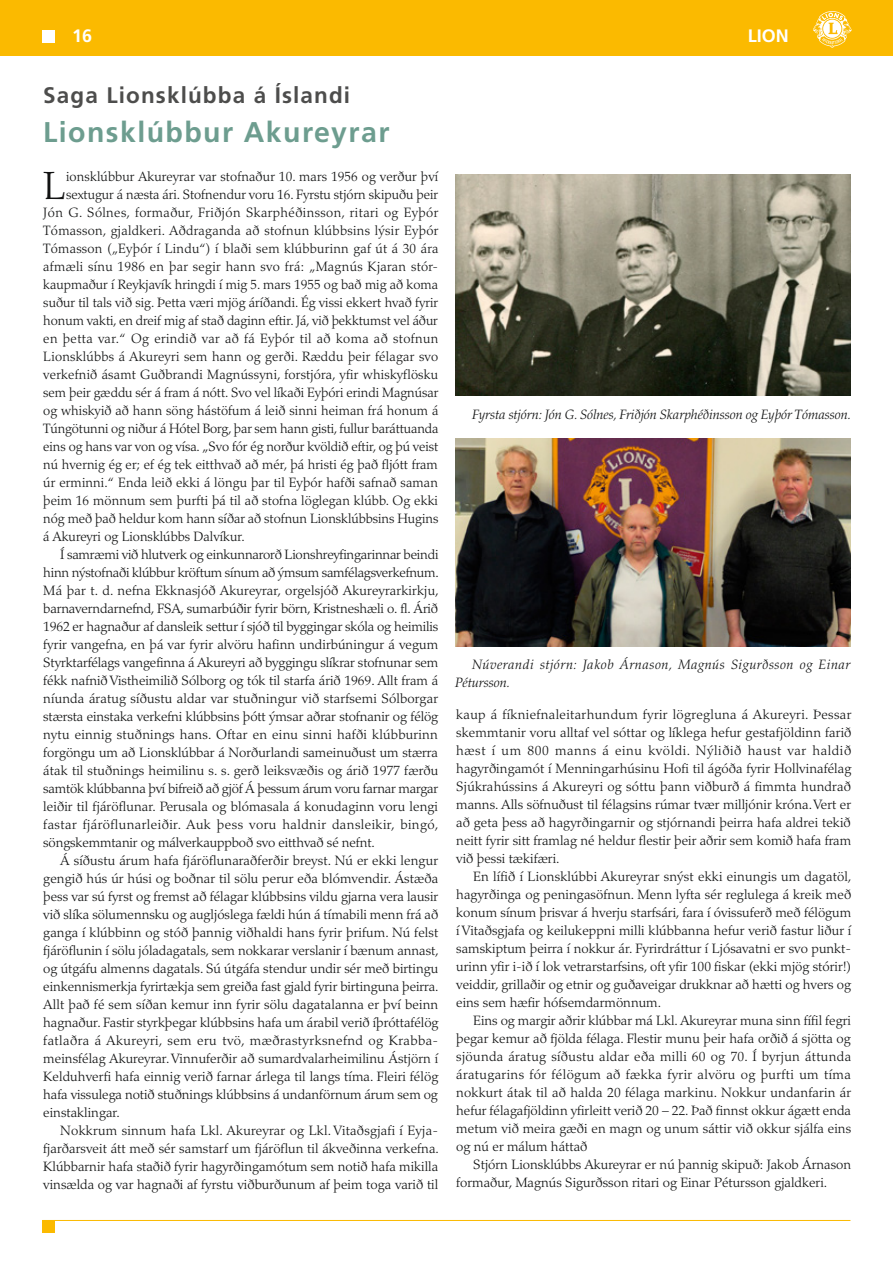
<style>
.page{position:relative;width:893px;height:1263px;background:#fff}
.page>*{position:absolute;margin:0;border:0;box-sizing:border-box;transform-origin:0 0}
.t1{font:300 39.15px "Palatino";color:#111212}
.t2{font:700 28.5px "Frutiger";letter-spacing:.05em;color:#6d9d8f}
.t3{font:700 22.5px "Frutiger";letter-spacing:.05em;color:#4d4d4c}
.t4{font:700 18px "Frutiger";color:#fff}
.t5{font:300 13.5px/18px "Palatino";color:#111212;text-align:justify}
.t6{font:300 13.5px "Palatino";letter-spacing:.03em;color:#111212}
.t7{font:300 13.5px "Palatino";letter-spacing:.02em;color:#111212}
.t8{font:italic 300 13.5px "Palatino";color:#111212}
.t9{font:italic 300 13.5px/18px "Palatino";letter-spacing:.04em;color:#111212}
.t10{font:300 13.5px "Palatino";letter-spacing:-.02em;color:#111212}
.t11{font:300 13.5px "Palatino";letter-spacing:.025em;color:#111212}
</style>
<div class="page">
<div style="left:0;top:0;width:893px;height:55px;background:#fbba00"></div>
<hr style="left:43px;top:1220px;width:807px;height:1px;background:#fbba00">
<div style="left:43px;top:1220px;width:12px;height:13px;background:#fbba00"></div>
<div style="left:43px;top:30px;width:12px;height:13px;background:#fff"></div>
<svg style="left:813px;top:11px;width:39px;height:37px"></svg>
<img style="left:455px;top:174px;width:395px;height:221px">
<img style="left:455px;top:438px;width:395px;height:208px">
<h3 class="t4" style="left:72px;top:26px;width:22px">16</h3>
<h3 class="t4" style="left:748px;top:26px;width:43px">LION</h3>
<h3 class="t3" style="left:43px;top:82px;width:308px">Saga Lionsklúbba á Íslandi</h3>
<h2 class="t2" style="left:43px;top:115px;width:348px">Lionsklúbbur Akureyrar</h2>
<h1 class="t1" style="left:43px;top:163px;width:24px">L</h1>
<p class="t5" style="left:66px;top:167px;width:374px">ionsklúbbur Akureyrar var stofnaður 10. mars 1956 og verður því</p>
<p class="t5" style="left:66px;top:185px;width:374px">sextugur á næsta ári. Stofnendur voru 16. Fyrstu stjórn skipuðu þeir</p>
<p class="t6" style="left:43px;top:204px;width:397px">Jón G. Sólnes, formaður, Friðjón Skarphéðinsson, ritari og Eyþór</p>
<p class="t7" style="left:43px;top:222px;width:397px">Tómasson, gjaldkeri. Aðdraganda að stofnun klúbbsins lýsir Eyþór</p>
<p class="t7" style="left:43px;top:240px;width:397px">Tómasson („Eyþór í Lindu“) í blaði sem klúbburinn gaf út á 30 ára</p>
<p class="t11" style="left:43px;top:258px;width:396px">afmæli sínu 1986 en þar segir hann svo frá: „Magnús Kjaran stór-</p>
<p class="t5" style="left:43px;top:275px;width:396px">kaupmaður í Reykjavík hringdi í mig 5. mars 1955 og bað mig að koma</p>
<p class="t5" style="left:43px;top:293px;width:396px">suður til tals við sig. Þetta væri mjög áríðandi. Ég vissi ekkert hvað fyrir</p>
<p class="t5" style="left:43px;top:311px;width:396px">honum vakti, en dreif mig af stað daginn eftir. Já, við þekktumst vel áður</p>
<p class="t6" style="left:43px;top:330px;width:397px">en þetta var.“ Og erindið var að fá Eyþór til að koma að stofnun</p>
<p class="t7" style="left:43px;top:348px;width:397px">Lionsklúbbs á Akureyri sem hann og gerði. Ræddu þeir félagar svo</p>
<p class="t5" style="left:43px;top:365px;width:396px">verkefnið ásamt Guðbrandi Magnússyni, forstjóra, yfir whiskyflösku</p>
<p class="t5" style="left:43px;top:383px;width:397px">sem þeir gæddu sér á fram á nótt. Svo vel líkaði Eyþóri erindi Magnúsar</p>
<p class="t5" style="left:43px;top:401px;width:397px">og whiskyið að hann söng hástöfum á leið sinni heiman frá honum á</p>
<p class="t5" style="left:43px;top:419px;width:397px">Túngötunni og niður á Hótel Borg, þar sem hann gisti, fullur baráttuanda</p>
<p class="t5" style="left:43px;top:437px;width:397px">eins og hans var von og vísa. „Svo fór ég norður kvöldið eftir, og þú veist</p>
<p class="t5" style="left:43px;top:455px;width:396px">nú hvernig ég er; ef ég tek eitthvað að mér, þá hristi ég það fljótt fram</p>
<p class="t5" style="left:43px;top:473px;width:396px">úr erminni.“ Enda leið ekki á löngu þar til Eyþór hafði safnað saman</p>
<p class="t5" style="left:43px;top:491px;width:396px">þeim 16 mönnum sem þurfti þá til að stofna löglegan klúbb. Og ekki</p>
<p class="t5" style="left:43px;top:509px;width:397px">nóg með það heldur kom hann síðar að stofnun Lionsklúbbsins Hugins</p>
<p class="t5" style="left:43px;top:527px;width:203px">á Akureyri og Lionsklúbbs Dalvíkur.</p>
<p class="t5" style="left:60px;top:545px;width:380px">Í samræmi við hlutverk og einkunnarorð Lionshreyfingarinnar beindi</p>
<p class="t10" style="left:43px;top:564px;width:397px">hinn nýstofnaði klúbbur kröftum sínum að ýmsum samfélagsverkefnum.</p>
<p class="t5" style="left:43px;top:581px;width:397px">Má þar t. d. nefna Ekknasjóð Akureyrar, orgelsjóð Akureyrarkirkju,</p>
<p class="t5" style="left:43px;top:599px;width:396px">barnaverndarnefnd, FSA, sumarbúðir fyrir börn, Kristneshæli o. fl. Árið</p>
<p class="t5" style="left:43px;top:617px;width:397px">1962 er hagnaður af dansleik settur í sjóð til byggingar skóla og heimilis</p>
<p class="t5" style="left:43px;top:635px;width:396px">fyrir vangefna, en þá var fyrir alvöru hafinn undirbúningur á vegum</p>
<p class="t5" style="left:43px;top:653px;width:396px">Styrktarfélags vangefinna á Akureyri að byggingu slíkrar stofnunar sem</p>
<p class="t5" style="left:43px;top:671px;width:396px">fékk nafnið Vistheimilið Sólborg og tók til starfa árið 1969. Allt fram á</p>
<p class="t5" style="left:43px;top:689px;width:396px">níunda áratug síðustu aldar var stuðningur við starfsemi Sólborgar</p>
<p class="t5" style="left:43px;top:707px;width:396px">stærsta einstaka verkefni klúbbsins þótt ýmsar aðrar stofnanir og félög</p>
<p class="t5" style="left:43px;top:725px;width:396px">nytu einnig stuðnings hans. Oftar en einu sinni hafði klúbburinn</p>
<p class="t5" style="left:43px;top:743px;width:396px">forgöngu um að Lionsklúbbar á Norðurlandi sameinuðust um stærra</p>
<p class="t5" style="left:43px;top:761px;width:397px">átak til stuðnings heimilinu s. s. gerð leiksvæðis og árið 1977 færðu</p>
<p class="t5" style="left:43px;top:779px;width:396px">samtök klúbbanna því bifreið að gjöf Á þessum árum voru farnar margar</p>
<p class="t5" style="left:43px;top:797px;width:396px">leiðir til fjáröflunar. Perusala og blómasala á konudaginn voru lengi</p>
<p class="t6" style="left:43px;top:816px;width:397px">fastar fjáröflunarleiðir. Auk þess voru haldnir dansleikir, bingó,</p>
<p class="t5" style="left:43px;top:833px;width:333px">söngskemmtanir og málverkauppboð svo eitthvað sé nefnt.</p>
<p class="t5" style="left:60px;top:851px;width:379px">Á síðustu árum hafa fjáröflunaraðferðir breyst. Nú er ekki lengur</p>
<p class="t5" style="left:43px;top:869px;width:397px">gengið hús úr húsi og boðnar til sölu perur eða blómvendir. Ástæða</p>
<p class="t5" style="left:43px;top:887px;width:396px">þess var sú fyrst og fremst að félagar klúbbsins vildu gjarna vera lausir</p>
<p class="t5" style="left:43px;top:905px;width:397px">við slíka sölumennsku og augljóslega fældi hún á tímabili menn frá að</p>
<p class="t5" style="left:43px;top:923px;width:397px">ganga í klúbbinn og stóð þannig viðhaldi hans fyrir þrifum. Nú felst</p>
<p class="t5" style="left:43px;top:941px;width:397px">fjáröflunin í sölu jóladagatals, sem nokkarar verslanir í bænum annast,</p>
<p class="t5" style="left:43px;top:959px;width:396px">og útgáfu almenns dagatals. Sú útgáfa stendur undir sér með birtingu</p>
<p class="t5" style="left:43px;top:977px;width:397px">einkennismerkja fyrirtækja sem greiða fast gjald fyrir birtinguna þeirra.</p>
<p class="t5" style="left:43px;top:995px;width:397px">Allt það fé sem síðan kemur inn fyrir sölu dagatalanna er því beinn</p>
<p class="t5" style="left:43px;top:1013px;width:397px">hagnaður. Fastir styrkþegar klúbbsins hafa um árabil verið íþróttafélög</p>
<p class="t6" style="left:43px;top:1032px;width:397px">fatlaðra á Akureyri, sem eru tvö, mæðrastyrksnefnd og Krabba-</p>
<p class="t5" style="left:43px;top:1049px;width:397px">meinsfélag Akureyrar. Vinnuferðir að sumardvalarheimilinu Ástjörn í</p>
<p class="t5" style="left:43px;top:1067px;width:397px">Kelduhverfi hafa einnig verið farnar árlega til langs tíma. Fleiri félög</p>
<p class="t5" style="left:43px;top:1085px;width:396px">hafa vissulega notið stuðnings klúbbsins á undanförnum árum sem og</p>
<p class="t5" style="left:43px;top:1103px;width:78px">einstaklingar.</p>
<p class="t5" style="left:60px;top:1121px;width:379px">Nokkrum sinnum hafa Lkl. Akureyrar og Lkl. Vitaðsgjafi í Eyja-</p>
<p class="t5" style="left:43px;top:1139px;width:397px">fjarðarsveit átt með sér samstarf um fjáröflun til ákveðinna verkefna.</p>
<p class="t5" style="left:43px;top:1157px;width:396px">Klúbbarnir hafa staðið fyrir hagyrðingamótum sem notið hafa mikilla</p>
<p class="t5" style="left:43px;top:1175px;width:396px">vinsælda og var hagnaði af fyrstu viðburðunum af þeim toga varið til</p>
<p class="t8" style="left:472px;top:407px;width:381px">Fyrsta stjórn: Jón G. Sólnes, Friðjón Skarphéðinsson og Eyþór Tómasson.</p>
<p class="t9" style="left:455px;top:656px;width:397px;text-indent:17px">Núverandi stjórn: Jakob Árnason, Magnús Sigurðsson og Einar<br>Pétursson.</p>
<p class="t5" style="left:456px;top:706px;width:397px">kaup á fíkniefnaleitarhundum fyrir lögregluna á Akureyri. Þessar skemmtanir voru alltaf vel sóttar og líklega hefur gestafjöldinn farið hæst í um 800 manns á einu kvöldi. Nýliðið haust var haldið hagyrðingamót í Menningarhúsinu Hofi til ágóða fyrir Hollvinafélag Sjúkrahússins á Akureyri og sóttu þann viðburð á fimmta hundrað manns. Alls söfnuðust til félagsins rúmar tvær milljónir króna. Vert er að geta þess að hagyrðingarnir og stjórnandi þeirra hafa aldrei tekið neitt fyrir sitt framlag né heldur flestir þeir aðrir sem komið hafa fram við þessi tækifæri.</p>
<p class="t5" style="left:456px;top:868px;width:397px;text-indent:17px">En lífið í Lionsklúbbi Akureyrar snýst ekki einungis um dagatöl, hagyrðinga og peningasöfnun. Menn lyfta sér reglulega á kreik með konum sínum þrisvar á hverju starfsári, fara í óvissuferð með félögum í Vitaðsgjafa og keilukeppni milli klúbbanna hefur verið fastur liður í samskiptum þeirra í nokkur ár. Fyrirdráttur í Ljósavatni er svo punkt&shy;urinn yfir i-ið í lok vetrarstarfsins, oft yfir 100 fiskar (ekki mjög stórir!) veiddir, grillaðir og etnir og guðaveigar drukknar að hætti og hvers og eins sem hæfir hófsemdarmönnum.</p>
<p class="t5" style="left:456px;top:1012px;width:397px;text-indent:17px">Eins og margir aðrir klúbbar má Lkl. Akureyrar muna sinn fífil fegri þegar kemur að fjölda félaga. Flestir munu þeir hafa orðið á sjötta og sjöunda áratug síðustu aldar eða milli 60 og 70. Í byrjun áttunda áratugarins fór félögum að fækka fyrir alvöru og þurfti um tíma nokkurt átak til að halda 20 félaga markinu. Nokkur undanfarin ár hefur félagafjöldinn yfirleitt verið 20 – 22. Það finnst okkur ágætt enda metum við meira gæði en magn og unum sáttir við okkur sjálfa eins og nú er málum háttað</p>
<p class="t5" style="left:456px;top:1155px;width:396px;text-indent:17px">Stjórn Lionsklúbbs Akureyrar er nú þannig skipuð: Jakob Árnason formaður, Magnús Sigurðsson ritari og Einar Pétursson gjaldkeri.</p>
</div>
